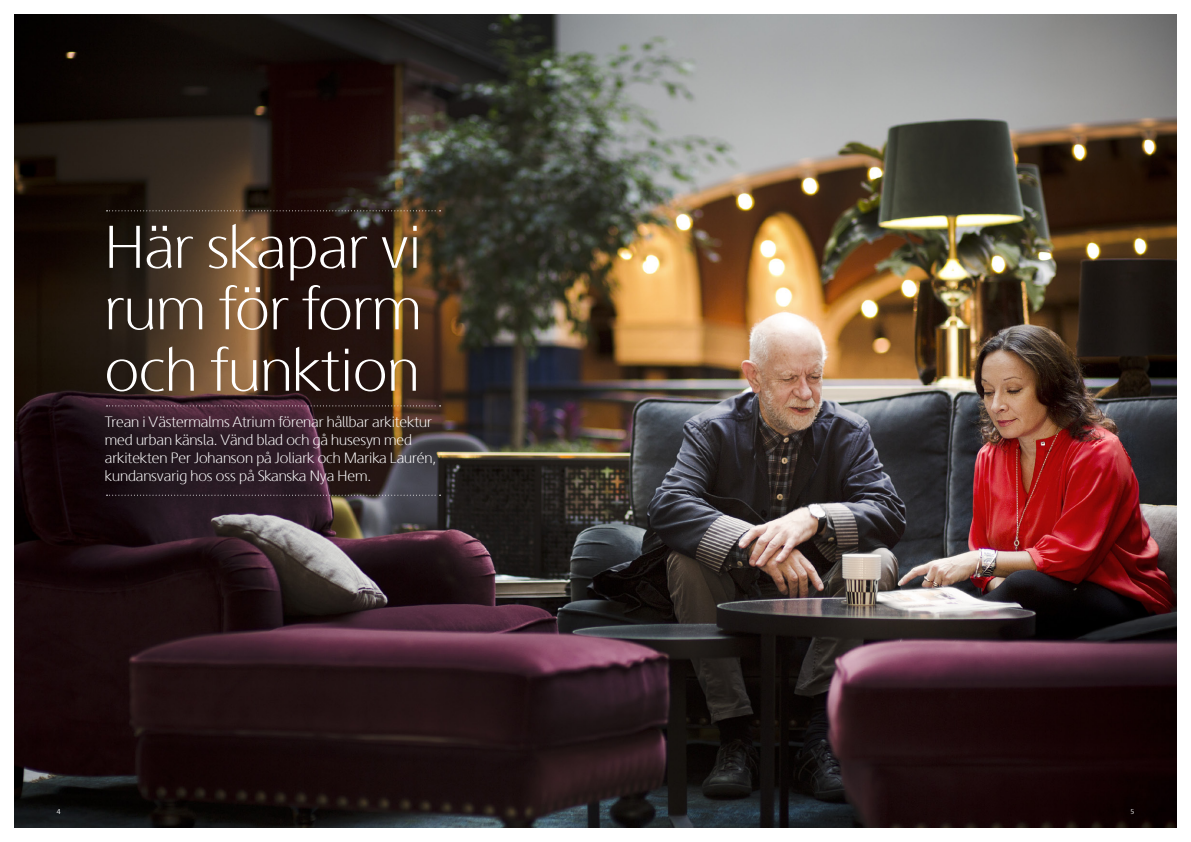
<style>
.page{position:relative;width:1191px;height:842px;background:#fff}
.page>*{position:absolute;margin:0;border:0;box-sizing:border-box;transform-origin:0 0}
.Mellis{font:300 60.2px/61.4px "Skanska Sans Pro";letter-spacing:-.005em;color:#fff;text-align:justify}
.Mellis-2{font:300 15px/18px "Skanska Sans Pro";letter-spacing:-.005em;color:#fff}
.t1{font:7px "Skanska Sans Pro";color:#fff}
</style>
<div class="page">
<img style="left:14px;top:14px;width:1162px;height:814px">
<svg style="left:107px;top:405px;width:333px;height:1px"></svg>
<svg style="left:107px;top:210px;width:333px;height:1px"></svg>
<svg style="left:107px;top:495px;width:333px;height:1px"></svg>
<p class="Mellis" style="left:105px;top:216px;width:318px">Här skapar vi rum för form och funktion</p>
<p class="Mellis-2" style="left:105px;top:413px;width:333px">Trean i Västermalms Atrium förenar hållbar arkitektur med urban känsla. Vänd blad och gå husesyn med arkitekten Per Johanson på Joliark och Marika Laurén, kundansvarig hos oss på Skanska Nya Hem.</p>
<p class="t1" style="left:57px;top:807px;width:5px">4</p>
<p class="t1" style="left:1130px;top:807px;width:5px">5</p>
</div>
